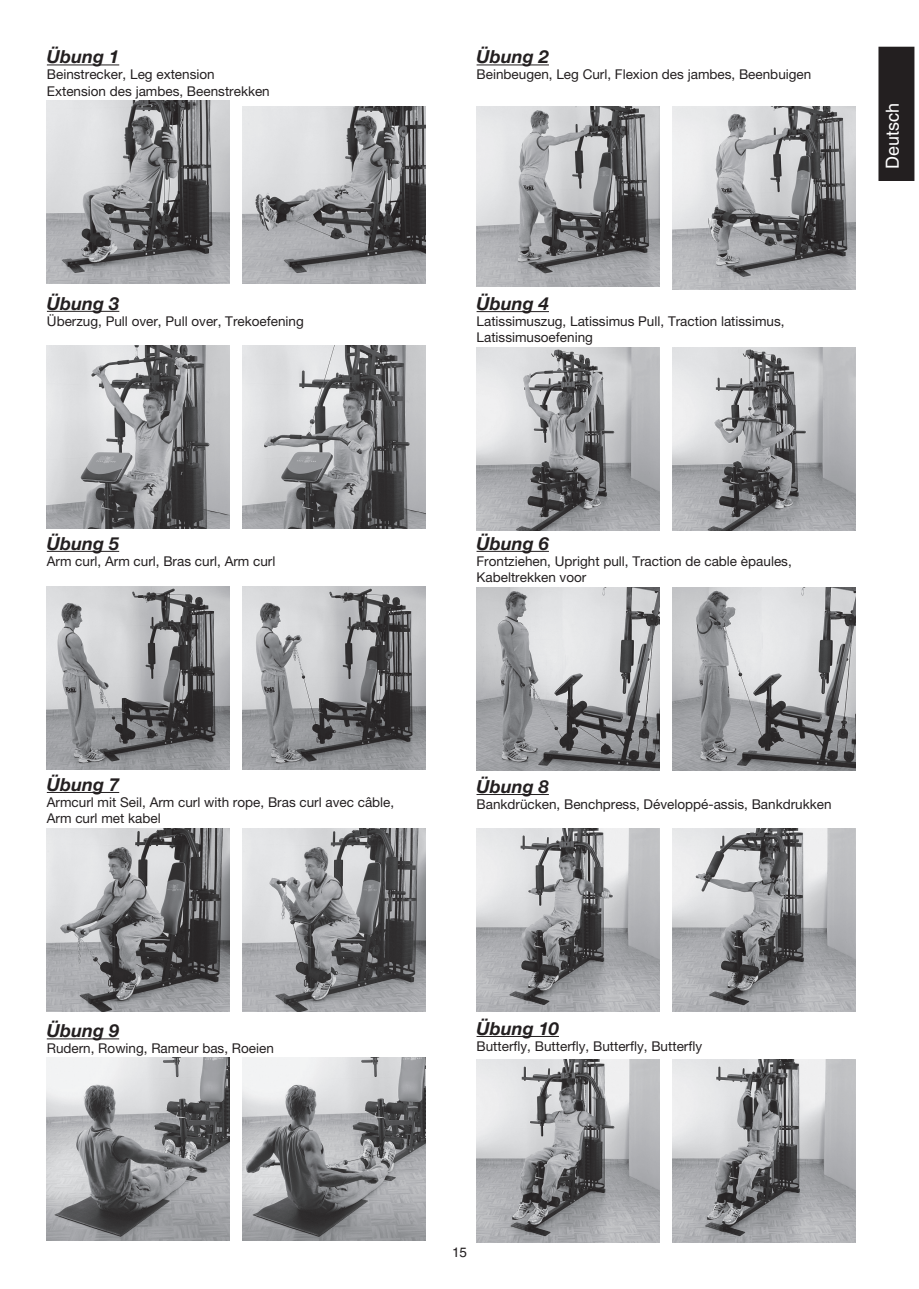
<style>
.page{position:relative;width:919px;height:1289px;background:#fff}
.page>*{position:absolute;margin:0;border:0;box-sizing:border-box;transform-origin:0 0}
.t1{font:italic 700 18px "Helvetica Neue";color:#231f20}
.t2{font:18px "Helvetica";color:#fff}
.t3{font:13.5px/16.2px "Helvetica Neue";color:#231f20}
.t4{font:13.5px "Helvetica";color:#231f20}
</style>
<div class="page">
<div style="left:878px;top:47px;width:35px;height:133px;background:#231f20"></div>
<div style="left:878px;top:47px;width:36px;height:134px;border:1px solid #231f20"></div>
<hr style="left:47px;top:64px;width:72px;height:1px;background:#231f20">
<hr style="left:476px;top:64px;width:73px;height:1px;background:#231f20">
<hr style="left:47px;top:311px;width:72px;height:1px;background:#231f20">
<hr style="left:476px;top:311px;width:73px;height:1px;background:#231f20">
<img style="left:47px;top:101px;width:183px;height:183px">
<img style="left:242px;top:106px;width:183px;height:178px">
<img style="left:476px;top:106px;width:183px;height:180px">
<img style="left:672px;top:106px;width:183px;height:183px">
<img style="left:47px;top:345px;width:183px;height:183px">
<img style="left:242px;top:345px;width:183px;height:183px">
<img style="left:476px;top:347px;width:183px;height:183px">
<img style="left:672px;top:347px;width:183px;height:183px">
<hr style="left:476px;top:551px;width:73px;height:1px;background:#231f20">
<hr style="left:47px;top:792px;width:72px;height:1px;background:#231f20">
<hr style="left:47px;top:551px;width:72px;height:1px;background:#231f20">
<hr style="left:476px;top:794px;width:73px;height:1px;background:#231f20">
<hr style="left:47px;top:1038px;width:72px;height:1px;background:#231f20">
<hr style="left:476px;top:1036px;width:83px;height:1px;background:#231f20">
<img style="left:47px;top:587px;width:183px;height:182px">
<img style="left:242px;top:587px;width:183px;height:182px">
<img style="left:476px;top:587px;width:183px;height:183px">
<img style="left:672px;top:587px;width:183px;height:183px">
<img style="left:242px;top:828px;width:183px;height:183px">
<img style="left:47px;top:828px;width:183px;height:183px">
<img style="left:476px;top:828px;width:183px;height:183px">
<img style="left:672px;top:828px;width:183px;height:183px">
<img style="left:47px;top:1057px;width:183px;height:183px">
<img style="left:242px;top:1057px;width:183px;height:183px">
<img style="left:476px;top:1059px;width:183px;height:183px">
<img style="left:672px;top:1059px;width:183px;height:183px">
<h1 class="t1" style="left:47px;top:46px;width:74px">Übung 1</h1>
<p class="t3" style="left:47px;top:66px;width:224px">Beinstrecker, Leg extension<br>Extension des jambes, Beenstrekken</p>
<h1 class="t1" style="left:47px;top:292px;width:74px">Übung 3</h1>
<p class="t3" style="left:47px;top:312px;width:258px">Überzug, Pull over, Pull over, Trekoefening</p>
<h1 class="t1" style="left:47px;top:532px;width:74px">Übung 5</h1>
<p class="t3" style="left:47px;top:552px;width:230px">Arm curl, Arm curl, Bras curl, Arm curl</p>
<h1 class="t1" style="left:47px;top:773px;width:74px">Übung 7</h1>
<p class="t3" style="left:47px;top:793px;width:349px">Armcurl mit Seil, Arm curl with rope, Bras curl avec câble,<br>Arm curl met kabel</p>
<h1 class="t1" style="left:476px;top:46px;width:74px">Übung 2</h1>
<p class="t3" style="left:476px;top:66px;width:336px">Beinbeugen, Leg Curl, Flexion des jambes, Beenbuigen</p>
<h1 class="t1" style="left:476px;top:292px;width:74px">Übung 4</h1>
<p class="t3" style="left:476px;top:313px;width:309px">Latissimuszug, Latissimus Pull, Traction latissimus,<br>Latissimusoefening</p>
<h1 class="t1" style="left:476px;top:532px;width:74px">Übung 6</h1>
<p class="t3" style="left:476px;top:552px;width:317px">Frontziehen, Upright pull, Traction de cable èpaules,<br>Kabeltrekken voor</p>
<h1 class="t2" style="left:882px;top:169px;width:68px;rotate:-90deg">Deutsch</h1>
<h1 class="t1" style="left:476px;top:775px;width:74px">Übung 8</h1>
<p class="t3" style="left:476px;top:795px;width:356px">Bankdrücken, Benchpress, Développé-assis, Bankdrukken</p>
<h1 class="t1" style="left:47px;top:1019px;width:74px">Übung 9</h1>
<p class="t3" style="left:47px;top:1040px;width:229px">Rudern, Rowing, Rameur bas, Roeien</p>
<h1 class="t1" style="left:476px;top:1017px;width:84px">Übung 10</h1>
<p class="t3" style="left:476px;top:1037px;width:227px">Butterfly, Butterfly, Butterfly, Butterfly</p>
<p class="t4" style="left:452px;top:1244px;width:17px">15</p>
</div>
